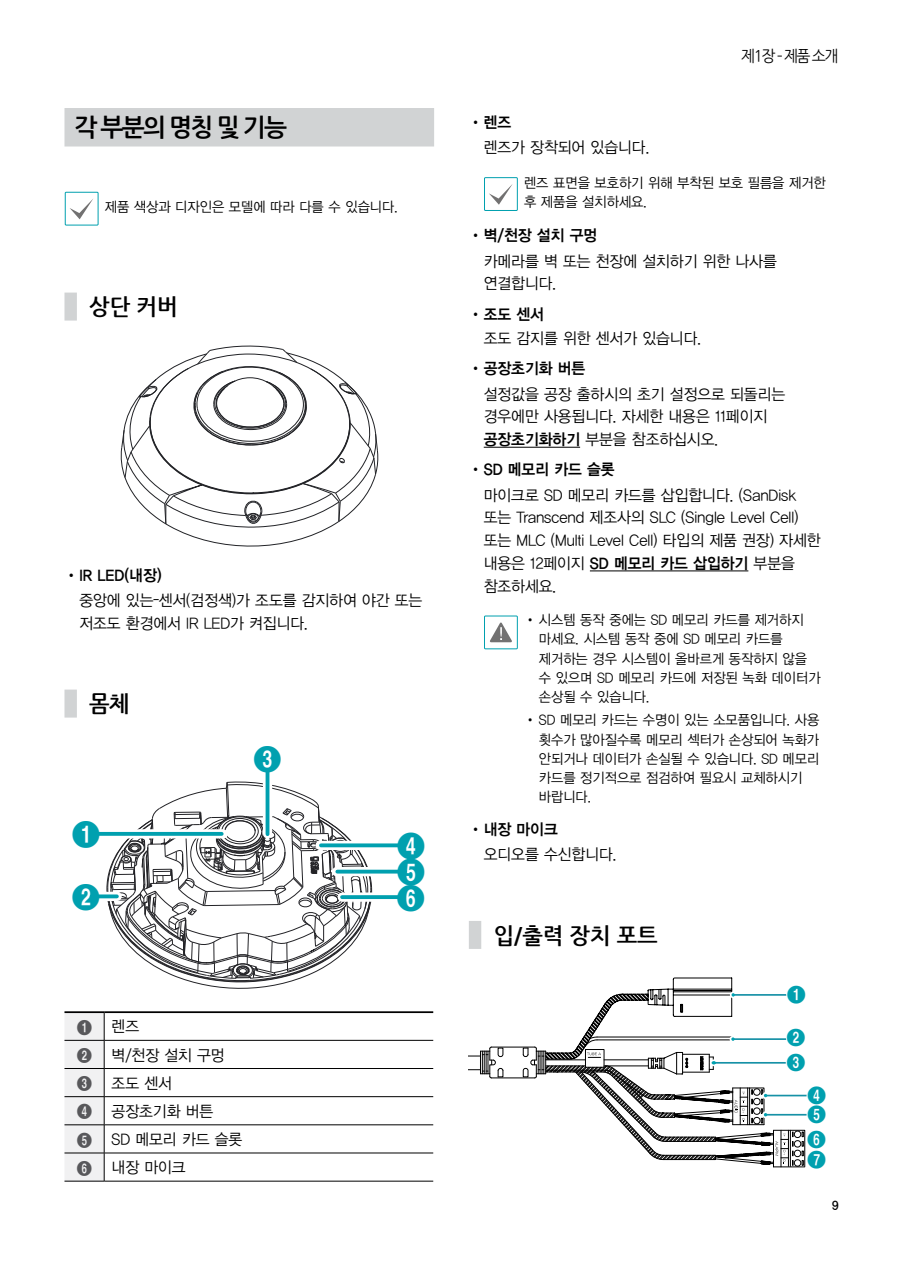
<style>
.page{position:relative;width:903px;height:1275px;background:#fff}
.page>*{position:absolute;margin:0;border:0;box-sizing:border-box;transform-origin:0 0}
.t1{font:27.82px/26.2px "Numberblackfilled";color:#00a0af}
.Heading2{font:24.5px "Nanum Gothic OTF Bold";letter-spacing:-.075em;color:#000}
.Heading3_-2단{font:700 22.75px "Nanum Gothic";color:#000;scale:.96 1}
.t2{font:18.38px/24.8px "Numberblackfilled";color:#00a0af}
.Kor_Body_Indent_3{font:15.75px/22.8px "YDVYGO12";color:#000;scale:.95 1}
.t3{font:15.75px "YDVYGO14";color:#000;scale:.95 1}
.Kor_Body_0{font:15.75px "YDVYGO12";color:#000;scale:.95 1}
.t4{font:15.75px "Nanum Gothic OTF";letter-spacing:-.1em;color:#000;scale:.95 1}
.Kor_Body_0_C{font:15.75px "Numberblackfilled";color:#58585b;scale:.95 1}
.Note{font:14px/19.2px "YDVYGO12";color:#000;scale:.95 1}
.t5{font:12.25px "YDVYGO14";color:#000;scale:.95 1}
.s1{font-family:"YDVYGO11"}
.s2{font-family:"YDVYGO14"}
</style>
<div class="page">
<div style="left:64px;top:108px;width:370px;height:39px;background:#d1d3d4"></div>
<div style="left:64px;top:293px;width:13px;height:28px;background:#d1d3d4"></div>
<div style="left:64px;top:690px;width:13px;height:28px;background:#d1d3d4"></div>
<div style="left:65px;top:192px;width:34px;height:34px;border:1px solid #00a0af"></div>
<svg style="left:70px;top:199px;width:23px;height:20px"></svg>
<svg style="left:120px;top:345px;width:258px;height:202px"></svg>
<svg style="left:106px;top:781px;width:266px;height:208px"></svg>
<svg style="left:97px;top:829px;width:126px;height:9px"></svg>
<svg style="left:97px;top:832px;width:125px;height:4px"></svg>
<svg style="left:92px;top:892px;width:25px;height:9px"></svg>
<svg style="left:92px;top:894px;width:25px;height:4px"></svg>
<svg style="left:263px;top:769px;width:9px;height:65px"></svg>
<hr style="left:266px;top:771px;width:3px;height:63px;background:#00a0af">
<div style="left:342px;top:892px;width:62px;height:10px;background:#fff"></div>
<svg style="left:342px;top:895px;width:59px;height:4px"></svg>
<svg style="left:320px;top:841px;width:85px;height:9px"></svg>
<svg style="left:321px;top:843px;width:83px;height:4px"></svg>
<svg style="left:336px;top:867px;width:70px;height:9px"></svg>
<hr style="left:337px;top:870px;width:68px;height:3px;background:#00a0af">
<svg style="left:64px;top:1013px;width:41px;height:168px"></svg>
<hr style="left:64px;top:1040px;width:40px;height:1px;background:#000">
<hr style="left:104px;top:1040px;width:329px;height:1px;background:#000">
<hr style="left:64px;top:1068px;width:40px;height:1px;background:#000">
<hr style="left:104px;top:1068px;width:329px;height:1px;background:#000">
<hr style="left:64px;top:1096px;width:40px;height:1px;background:#000">
<hr style="left:104px;top:1096px;width:329px;height:1px;background:#000">
<hr style="left:64px;top:1124px;width:40px;height:1px;background:#000">
<hr style="left:104px;top:1124px;width:329px;height:1px;background:#000">
<hr style="left:64px;top:1153px;width:40px;height:1px;background:#000">
<hr style="left:104px;top:1153px;width:329px;height:1px;background:#000">
<hr style="left:64px;top:1181px;width:40px;height:1px;background:#000">
<hr style="left:104px;top:1181px;width:329px;height:1px;background:#000">
<hr style="left:64px;top:1011px;width:40px;height:2px;background:#000">
<hr style="left:104px;top:1011px;width:329px;height:2px;background:#000">
<hr style="left:484px;top:447px;width:96px;height:1px;background:#000">
<hr style="left:590px;top:571px;width:158px;height:1px;background:#000">
<div style="left:469px;top:921px;width:12px;height:28px;background:#d1d3d4"></div>
<div style="left:484px;top:177px;width:34px;height:34px;border:1px solid #00a0af"></div>
<svg style="left:489px;top:184px;width:24px;height:21px"></svg>
<svg style="left:490px;top:623px;width:22px;height:19px"></svg>
<div style="left:484px;top:615px;width:34px;height:34px;border:1px solid #00a0af"></div>
<hr style="left:491px;top:1077px;width:44px;height:1px;background:#000">
<hr style="left:491px;top:1047px;width:44px;height:1px;background:#000">
<svg style="left:469px;top:1046px;width:35px;height:33px"></svg>
<hr style="left:765px;top:1095px;width:45px;height:1px;background:#1691a6">
<div style="left:806px;top:1086px;width:21px;height:20px;background:#fff;border-radius:50%"></div>
<hr style="left:765px;top:1114px;width:45px;height:1px;background:#1691a6">
<svg style="left:522px;top:977px;width:283px;height:190px"></svg>
<div style="left:806px;top:1105px;width:21px;height:20px;background:#fff;border-radius:50%"></div>
<p class="Heading2" style="left:74px;top:115px;width:214px">각 부분의 명칭 및 기능</p>
<p class="Note" style="left:105px;top:196px;width:310px">제품 색상과 디자인은 모델에 따라 다를 수 있습니다.</p>
<p class="Heading3_-2단" style="left:89px;top:296px;width:93px">상단 커버</p>
<p class="t3" style="left:64px;top:564px;width:104px"><span class="s1">•</span>IR LED(내장)</p>
<p class="Kor_Body_Indent_3" style="left:79px;top:588px;width:363px">중앙에 있는 센서(검정색)가 조도를 감지하여 야간 또는 저조도 환경에서 IR LED가 켜집니다.</p>
<p class="Heading3_-2단" style="left:89px;top:693px;width:43px">몸체</p>
<p class="t1" style="left:253px;top:746px;width:31px">3</p>
<p class="t1" style="left:71px;top:821px;width:31px">1</p>
<p class="t1" style="left:71px;top:884px;width:31px">2</p>
<p class="t1" style="left:396px;top:885px;width:31px">6</p>
<p class="t1" style="left:396px;top:833px;width:31px">4<br>5</p>
<p class="Kor_Body_0_C" style="left:76px;top:1020px;width:18px">1</p>
<p class="Kor_Body_0" style="left:112px;top:1016px;width:30px">렌즈</p>
<p class="Kor_Body_0_C" style="left:76px;top:1048px;width:18px">2</p>
<p class="Kor_Body_0" style="left:112px;top:1044px;width:121px">벽/천장 설치 구멍</p>
<p class="Kor_Body_0_C" style="left:76px;top:1076px;width:18px">3</p>
<p class="Kor_Body_0" style="left:112px;top:1072px;width:65px">조도 센서</p>
<p class="Kor_Body_0_C" style="left:76px;top:1104px;width:18px">4</p>
<p class="Kor_Body_0" style="left:112px;top:1101px;width:108px">공장초기화 버튼</p>
<p class="Kor_Body_0_C" style="left:76px;top:1132px;width:18px">5</p>
<p class="Kor_Body_0" style="left:112px;top:1129px;width:139px">SD 메모리 카드 슬롯</p>
<p class="Kor_Body_0_C" style="left:76px;top:1160px;width:18px">6</p>
<p class="Kor_Body_0" style="left:112px;top:1157px;width:79px">내장 마이크</p>
<p class="t4" style="left:741px;top:47px;width:104px">제1장 – 제품 소개</p>
<p class="t3" style="left:469px;top:112px;width:46px"><span class="s1">•</span>렌즈</p>
<p class="Kor_Body_Indent_3" style="left:484px;top:135px;width:176px">렌즈가 장착되어 있습니다.</p>
<p class="Note" style="left:524px;top:172px;width:319px">렌즈 표면을 보호하기 위해 부착된 보호 필름을 제거한 후 제품을 설치하세요.</p>
<p class="t3" style="left:469px;top:225px;width:137px"><span class="s1">•</span>벽/천장 설치 구멍</p>
<p class="Kor_Body_Indent_3" style="left:484px;top:249px;width:310px">카메라를 벽 또는 천장에 설치하기 위한 나사를 연결합니다.</p>
<p class="t3" style="left:469px;top:303px;width:81px"><span class="s1">•</span>조도 센서</p>
<p class="Kor_Body_Indent_3" style="left:484px;top:326px;width:230px">조도 감지를 위한 센서가 있습니다.</p>
<p class="t3" style="left:469px;top:358px;width:124px"><span class="s1">•</span>공장초기화 버튼</p>
<p class="Kor_Body_Indent_3" style="left:484px;top:381px;width:319px">설정값을 공장 출하시의 초기 설정으로 되돌리는 경우에만 사용됩니다. 자세한 내용은 11페이지 <span class="s2">공장초기화하기</span> 부분을 참조하십시오.</p>
<p class="t3" style="left:469px;top:459px;width:155px"><span class="s1">•</span>SD 메모리 카드 슬롯</p>
<p class="Kor_Body_Indent_3" style="left:484px;top:482px;width:356px">마이크로 SD 메모리 카드를 삽입합니다. (SanDisk 또는 Transcend 제조사의 SLC (Single Level Cell) 또는 MLC (Multi Level Cell) 타입의 제품 권장) 자세한 내용은 12페이지 <span class="s2">SD 메모리 카드 삽입하기</span> 부분을 참조하세요.</p>
<p class="Note" style="left:539px;top:609px;width:298px;text-indent:-15px"><span class="s1">•</span> 시스템 동작 중에는 SD 메모리 카드를 제거하지 마세요. 시스템 동작 중에 SD 메모리 카드를 제거하는 경우 시스템이 올바르게 동작하지 않을 수 있으며 SD 메모리 카드에 저장된 녹화 데이터가 손상될 수 있습니다.</p>
<p class="Note" style="left:539px;top:709px;width:297px;text-indent:-15px"><span class="s1">•</span> SD 메모리 카드는 수명이 있는 소모품입니다. 사용 횟수가 많아질수록 메모리 섹터가 손상되어 녹화가 안되거나 데이터가 손실될 수 있습니다. SD 메모리 카드를 정기적으로 점검하여 필요시 교체하시기 바랍니다.</p>
<p class="t3" style="left:469px;top:819px;width:95px"><span class="s1">•</span>내장 마이크</p>
<p class="Kor_Body_Indent_3" style="left:484px;top:842px;width:141px">오디오를 수신합니다.</p>
<p class="Heading3_-2단" style="left:494px;top:924px;width:172px">입/출력 장치 포트</p>
<p class="t2" style="left:786px;top:982px;width:21px">1</p>
<p class="t2" style="left:786px;top:1025px;width:21px">2<br>3</p>
<p class="t2" style="left:807px;top:1086px;width:21px;line-height:19.2px">4<br>5</p>
<p class="t2" style="left:807px;top:1147px;width:21px">7</p>
<p class="t2" style="left:807px;top:1127px;width:21px">6</p>
<p class="t5" style="left:832px;top:1197px;width:8px">9</p>
</div>
